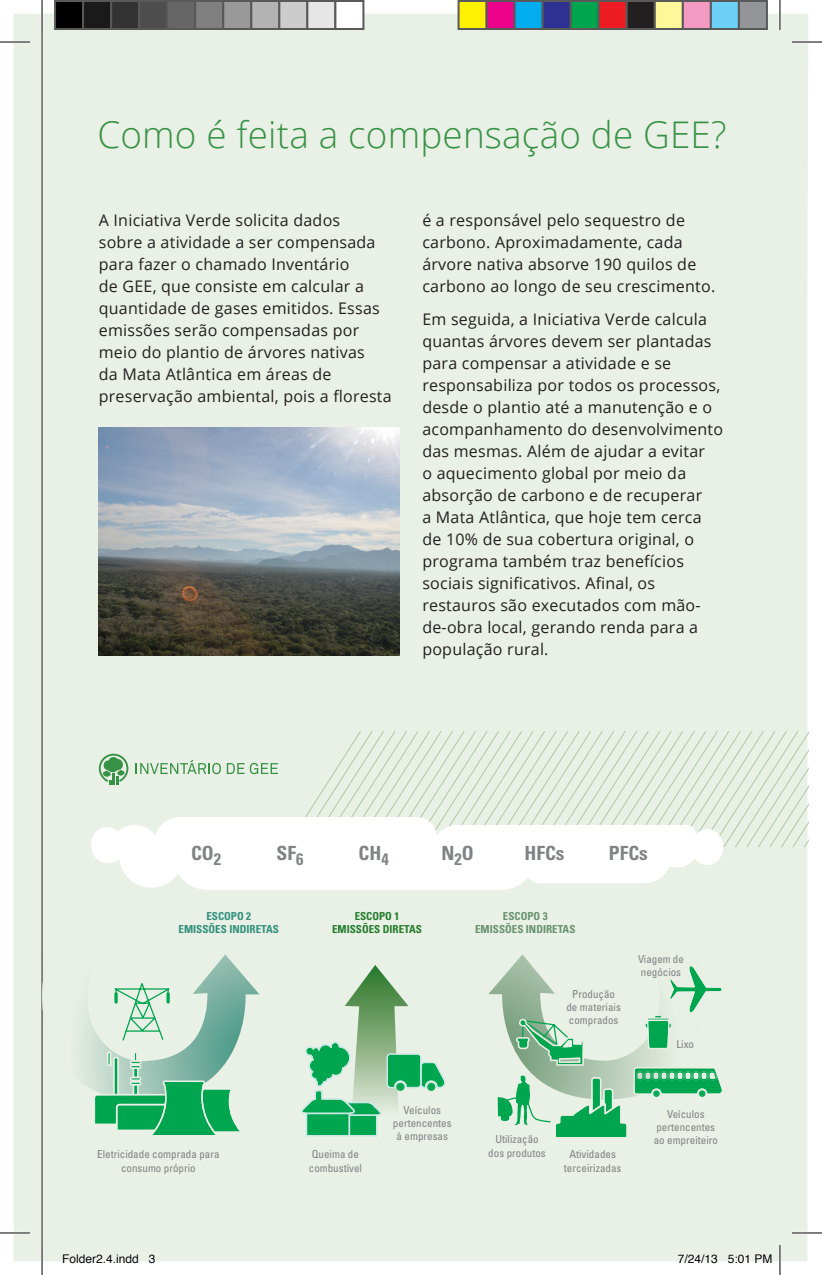
<style>
.page{position:relative;width:822px;height:1275px;background:#fff}
.page>*{position:absolute;margin:0;border:0;box-sizing:border-box;transform-origin:0 0}
.t1{font:300 36.8px "Open Sans";letter-spacing:.005em;color:#389246}
.t2{font:700 condensed 19.6px "Univers";color:#808285}
.t3{font:16px/22px "Open Sans";letter-spacing:.015em;color:#231f20}
.t4{font:12px "Helvetica";color:#000}
.t5{font:condensed 11px/13.2px "Univers";color:#808285;text-align:center}
.t6{font:700 condensed 11px/13.2px "Univers";color:#31907d;text-align:center}
.t7{font:700 condensed 11px/13.2px "Univers";color:#68936f;text-align:center}
.t8{font:700 condensed 11px/13.2px "Univers";color:#257c2e;text-align:center}
</style>
<div class="page">
<div style="left:14px;top:14px;width:793px;height:1247px;background:#e9f0e5"></div>
<hr style="left:42px;top:15px;width:1px;height:1244px;background:#231f20">
<img style="left:99px;top:428px;width:300px;height:227px">
<svg style="left:285px;top:730px;width:522px;height:118px;background:#e3ecdf"></svg>
<svg style="left:40px;top:924px;width:219px;height:212px;background:#badbc6"></svg>
<svg style="left:488px;top:924px;width:234px;height:214px;background:#c1dec8"></svg>
<svg style="left:91px;top:817px;width:631px;height:73px"></svg>
<svg style="left:300px;top:965px;width:145px;height:171px;background:#a8d4b4"></svg>
<svg style="left:99px;top:753px;width:29px;height:32px"></svg>
<svg style="left:136px;top:760px;width:85px;height:14px"></svg>
<svg style="left:227px;top:763px;width:51px;height:11px"></svg>
<hr style="left:0;top:41px;width:30px;height:2px;background:#fff">
<hr style="left:791px;top:41px;width:30px;height:2px;background:#fff">
<hr style="left:0;top:1231px;width:30px;height:3px;background:#fff">
<hr style="left:791px;top:1231px;width:30px;height:3px;background:#fff">
<hr style="left:41px;top:0;width:2px;height:30px;background:#fff">
<hr style="left:41px;top:1245px;width:2px;height:30px;background:#fff">
<hr style="left:778px;top:0;width:2px;height:30px;background:#fff">
<hr style="left:778px;top:1245px;width:2px;height:30px;background:#fff">
<hr style="left:0;top:42px;width:30px;height:1px;background:#000">
<hr style="left:791px;top:42px;width:30px;height:1px;background:#000">
<hr style="left:0;top:1232px;width:30px;height:1px;background:#000">
<hr style="left:791px;top:1232px;width:30px;height:1px;background:#000">
<hr style="left:42px;top:0;width:1px;height:30px;background:#000">
<hr style="left:42px;top:1245px;width:1px;height:30px;background:#000">
<hr style="left:779px;top:0;width:1px;height:30px;background:#000">
<hr style="left:779px;top:1245px;width:1px;height:30px;background:#000">
<div style="left:55px;top:1px;width:28px;height:28px;background:#000"></div>
<div style="left:54px;top:0;width:30px;height:30px;border:2px solid #595959"></div>
<div style="left:83px;top:1px;width:28px;height:28px;background:#1a1a1a"></div>
<div style="left:82px;top:0;width:30px;height:30px;border:2px solid #595959"></div>
<div style="left:111px;top:1px;width:28px;height:28px;background:#333"></div>
<div style="left:110px;top:0;width:30px;height:30px;border:2px solid #595959"></div>
<div style="left:139px;top:1px;width:28px;height:28px;background:#4d4d4d"></div>
<div style="left:138px;top:0;width:30px;height:30px;border:2px solid #595959"></div>
<div style="left:167px;top:1px;width:28px;height:28px;background:#666"></div>
<div style="left:166px;top:0;width:30px;height:30px;border:2px solid #595959"></div>
<div style="left:195px;top:1px;width:28px;height:28px;background:#808080"></div>
<div style="left:194px;top:0;width:30px;height:30px;border:2px solid #595959"></div>
<div style="left:223px;top:1px;width:28px;height:28px;background:#999"></div>
<div style="left:222px;top:0;width:30px;height:30px;border:2px solid #595959"></div>
<div style="left:251px;top:1px;width:28px;height:28px;background:#b3b3b3"></div>
<div style="left:250px;top:0;width:30px;height:30px;border:2px solid #595959"></div>
<div style="left:279px;top:1px;width:28px;height:28px;background:#ccc"></div>
<div style="left:278px;top:0;width:30px;height:30px;border:2px solid #595959"></div>
<div style="left:307px;top:1px;width:28px;height:28px;background:#e6e6e6"></div>
<div style="left:306px;top:0;width:30px;height:30px;border:2px solid #595959"></div>
<div style="left:335px;top:1px;width:28px;height:28px;background:#fff"></div>
<div style="left:334px;top:0;width:30px;height:30px;border:2px solid #595959"></div>
<div style="left:458px;top:1px;width:28px;height:28px;background:#fff101"></div>
<div style="left:457px;top:0;width:30px;height:30px;border:2px solid #595959"></div>
<div style="left:486px;top:1px;width:28px;height:28px;background:#ed028c"></div>
<div style="left:485px;top:0;width:30px;height:30px;border:2px solid #595959"></div>
<div style="left:514px;top:1px;width:28px;height:28px;background:#00aeef"></div>
<div style="left:513px;top:0;width:30px;height:30px;border:2px solid #595959"></div>
<div style="left:542px;top:1px;width:28px;height:28px;background:#2e3092"></div>
<div style="left:541px;top:0;width:30px;height:30px;border:2px solid #595959"></div>
<div style="left:570px;top:1px;width:28px;height:28px;background:#00a54f"></div>
<div style="left:569px;top:0;width:30px;height:30px;border:2px solid #595959"></div>
<div style="left:598px;top:1px;width:28px;height:28px;background:#ee1d23"></div>
<div style="left:597px;top:0;width:30px;height:30px;border:2px solid #595959"></div>
<div style="left:626px;top:1px;width:28px;height:28px;background:#231f20"></div>
<div style="left:625px;top:0;width:30px;height:30px;border:2px solid #595959"></div>
<div style="left:654px;top:1px;width:28px;height:28px;background:#fff79a"></div>
<div style="left:653px;top:0;width:30px;height:30px;border:2px solid #595959"></div>
<div style="left:682px;top:1px;width:28px;height:28px;background:#f499c2"></div>
<div style="left:681px;top:0;width:30px;height:30px;border:2px solid #595959"></div>
<div style="left:710px;top:1px;width:28px;height:28px;background:#6bcff6"></div>
<div style="left:709px;top:0;width:30px;height:30px;border:2px solid #595959"></div>
<div style="left:738px;top:1px;width:28px;height:28px;background:#939598"></div>
<div style="left:737px;top:0;width:30px;height:30px;border:2px solid #595959"></div>
<svg style="left:62px;top:1253px;width:77px;height:8px"></svg>
<svg style="left:148px;top:1253px;width:8px;height:8px"></svg>
<svg style="left:677px;top:1253px;width:40px;height:8px"></svg>
<svg style="left:727px;top:1250px;width:45px;height:11px"></svg>
<h1 class="t1" style="left:97px;top:110px;width:630px">Como é feita a compensação de GEE?</h1>
<p class="t3" style="left:99px;top:208px;width:294px">A Iniciativa Verde solicita dados<br>sobre a atividade a ser compensada para fazer o chamado Inventário<br>de GEE, que consiste em calcular a quantidade de gases emitidos. Essas emissões serão compensadas por meio do plantio de árvores nativas<br>da Mata Atlântica em áreas de preservação ambiental, pois a floresta</p>
<p class="t3" style="left:422px;top:208px;width:294px">é a responsável pelo sequestro de carbono. Aproximadamente, cada árvore nativa absorve 190 quilos de carbono ao longo de seu crescimento.</p>
<p class="t3" style="left:422px;top:308px;width:302px">Em seguida, a Iniciativa Verde calcula quantas árvores devem ser plantadas para compensar a atividade e se responsabiliza por todos os processos, desde o plantio até a manutenção e o acompanhamento do desenvolvimento das mesmas. Além de ajudar a evitar<br>o aquecimento global por meio da absorção de carbono e de recuperar<br>a Mata Atlântica, que hoje tem cerca de 10% de sua cobertura original, o programa também traz benefícios sociais significativos. Afinal, os restauros são executados com mão&shy;de-obra local, gerando renda para a população rural.</p>
<p class="t2" style="left:191px;top:841px;width:32px">CO<sub>2</sub></p>
<p class="t2" style="left:276px;top:841px;width:28px">SF<sub>6</sub></p>
<p class="t2" style="left:358px;top:841px;width:32px">CH<sub>4</sub></p>
<p class="t2" style="left:441px;top:841px;width:34px">N<sub>2</sub>O</p>
<p class="t2" style="left:524px;top:841px;width:42px">HFCs</p>
<p class="t2" style="left:608px;top:841px;width:41px">PFCs</p>
<p class="t6" style="left:178px;top:909px;width:102px">ESCOPO 2<br>EMISSÕES INDIRETAS</p>
<p class="t5" style="left:97px;top:1147px;width:124px">Eletricidade comprada para consumo próprio</p>
<p class="t8" style="left:332px;top:909px;width:91px">ESCOPO 1<br>EMISSÕES DIRETAS</p>
<p class="t7" style="left:475px;top:909px;width:102px">ESCOPO 3<br>EMISSÕES INDIRETAS</p>
<p class="t5" style="left:566px;top:987px;width:56px">Produção de materiais comprados</p>
<p class="t5" style="left:637px;top:951px;width:47px;text-align:left">Viagem de negócios</p>
<p class="t5" style="left:676px;top:1036px;width:19px">Lixo</p>
<p class="t5" style="left:308px;top:1147px;width:55px;text-align:left">Queima de combustível</p>
<p class="t5" style="left:393px;top:1102px;width:60px">Veículos pertencentes à empresas</p>
<p class="t5" style="left:656px;top:1107px;width:60px">Veículos pertencentes</p>
<p class="t5" style="left:495px;top:1132px;width:45px">Utilização</p>
<p class="t5" style="left:653px;top:1133px;width:66px">ao empreiteiro</p>
<p class="t5" style="left:488px;top:1145px;width:59px">dos produtos</p>
<p class="t5" style="left:563px;top:1147px;width:59px">Atividades terceirizadas</p>
<p class="t4" style="left:62px;top:1249px;width:95px">Folder2.4.indd 3</p>
<p class="t4" style="left:677px;top:1249px;width:96px">7/24/13 5:01 PM</p>
</div>
